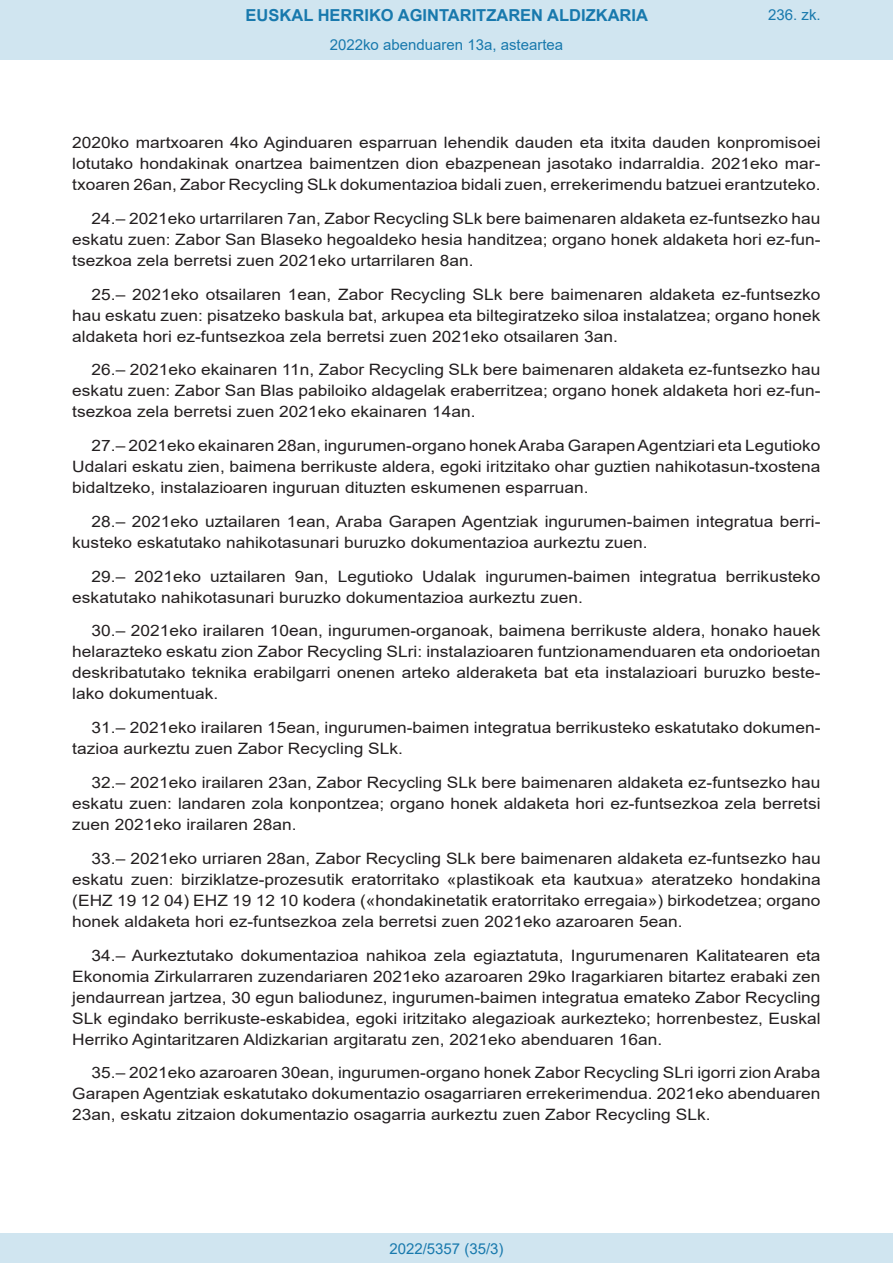
<style>
.page{position:relative;width:893px;height:1263px;background:#fff}
.page>*{position:absolute;margin:0;border:0;box-sizing:border-box;transform-origin:0 0}
.t1{font:700 16.5px "Arial";color:#1879ad}
.BOPVDetalle{font:15.6px/21px "Arial";color:#231f20;text-align:justify;scale:1.11 1}
.Paginacion_Centro{font:15px "Arial";color:#1879ad}
</style>
<div class="page">
<div style="left:0;top:0;width:893px;height:60px;background:#d0e5f0"></div>
<div style="left:0;top:1233px;width:893px;height:30px;background:#d0e5f0"></div>
<p class="t1" style="left:246px;top:3px;width:404px">EUSKAL HERRIKO AGINTARITZAREN ALDIZKARIA</p>
<p class="Paginacion_Centro" style="left:330px;top:35px;width:235px">2022ko abenduaren 13a, asteartea</p>
<p class="Paginacion_Centro" style="left:768px;top:5px;width:54px">236. zk.</p>
<p class="BOPVDetalle" style="left:72px;top:132px;width:676px">2020ko martxoaren 4ko Aginduaren esparruan lehendik dauden eta itxita dauden konpromisoei lotutako hondakinak onartzea baimentzen dion ebazpenean jasotako indarraldia. 2021eko mar&shy;txoaren 26an, Zabor Recycling SLk dokumentazioa bidali zuen, errekerimendu batzuei erantzuteko.</p>
<p class="BOPVDetalle" style="left:72px;top:208px;width:676px;text-indent:19px">24.– 2021eko urtarrilaren 7an, Zabor Recycling SLk bere baimenaren aldaketa ez-funtsezko hau eskatu zuen: Zabor San Blaseko hegoaldeko hesia handitzea; organo honek aldaketa hori ez-fun&shy;tsezkoa zela berretsi zuen 2021eko urtarrilaren 8an.</p>
<p class="BOPVDetalle" style="left:72px;top:284px;width:676px;text-indent:19px">25.– 2021eko otsailaren 1ean, Zabor Recycling SLk bere baimenaren aldaketa ez-funtsezko hau eskatu zuen: pisatzeko baskula bat, arkupea eta biltegiratzeko siloa instalatzea; organo honek aldaketa hori ez-funtsezkoa zela berretsi zuen 2021eko otsailaren 3an.</p>
<p class="BOPVDetalle" style="left:72px;top:359px;width:676px;text-indent:19px">26.– 2021eko ekainaren 11n, Zabor Recycling SLk bere baimenaren aldaketa ez-funtsezko hau eskatu zuen: Zabor San Blas pabiloiko aldagelak eraberritzea; organo honek aldaketa hori ez-fun&shy;tsezkoa zela berretsi zuen 2021eko ekainaren 14an.</p>
<p class="BOPVDetalle" style="left:72px;top:435px;width:676px;text-indent:19px">27.– 2021eko ekainaren 28an, ingurumen-organo honek Araba Garapen Agentziari eta Legutioko Udalari eskatu zien, baimena berrikuste aldera, egoki iritzitako ohar guztien nahikotasun-txostena bidaltzeko, instalazioaren inguruan dituzten eskumenen esparruan.</p>
<p class="BOPVDetalle" style="left:72px;top:511px;width:676px;text-indent:19px">28.– 2021eko uztailaren 1ean, Araba Garapen Agentziak ingurumen-baimen integratua berri&shy;kusteko eskatutako nahikotasunari buruzko dokumentazioa aurkeztu zuen.</p>
<p class="BOPVDetalle" style="left:72px;top:566px;width:676px;text-indent:19px">29.– 2021eko uztailaren 9an, Legutioko Udalak ingurumen-baimen integratua berrikusteko eskatutako nahikotasunari buruzko dokumentazioa aurkeztu zuen.</p>
<p class="BOPVDetalle" style="left:72px;top:620px;width:676px;text-indent:19px">30.– 2021eko irailaren 10ean, ingurumen-organoak, baimena berrikuste aldera, honako hauek helarazteko eskatu zion Zabor Recycling SLri: instalazioaren funtzionamenduaren eta ondorioetan deskribatutako teknika erabilgarri onenen arteko alderaketa bat eta instalazioari buruzko beste&shy;lako dokumentuak.</p>
<p class="BOPVDetalle" style="left:72px;top:717px;width:676px;text-indent:19px">31.– 2021eko irailaren 15ean, ingurumen-baimen integratua berrikusteko eskatutako dokumen&shy;tazioa aurkeztu zuen Zabor Recycling SLk.</p>
<p class="BOPVDetalle" style="left:72px;top:772px;width:676px;text-indent:19px">32.– 2021eko irailaren 23an, Zabor Recycling SLk bere baimenaren aldaketa ez-funtsezko hau eskatu zuen: landaren zola konpontzea; organo honek aldaketa hori ez-funtsezkoa zela berretsi zuen 2021eko irailaren 28an.</p>
<p class="BOPVDetalle" style="left:72px;top:848px;width:676px;text-indent:19px">33.– 2021eko urriaren 28an, Zabor Recycling SLk bere baimenaren aldaketa ez-funtsezko hau eskatu zuen: birziklatze-prozesutik eratorritako «plastikoak eta kautxua» ateratzeko hondakina (EHZ 19 12 04) EHZ 19 12 10 kodera («hondakinetatik eratorritako erregaia») birkodetzea; organo honek aldaketa hori ez-funtsezkoa zela berretsi zuen 2021eko azaroaren 5ean.</p>
<p class="BOPVDetalle" style="left:72px;top:944px;width:676px;text-indent:19px">34.– Aurkeztutako dokumentazioa nahikoa zela egiaztatuta, Ingurumenaren Kalitatearen eta Ekonomia Zirkularraren zuzendariaren 2021eko azaroaren 29ko Iragarkiaren bitartez erabaki zen jendaurrean jartzea, 30 egun baliodunez, ingurumen-baimen integratua emateko Zabor Recycling SLk egindako berrikuste-eskabidea, egoki iritzitako alegazioak aurkezteko; horrenbestez, Euskal Herriko Agintaritzaren Aldizkarian argitaratu zen, 2021eko abenduaren 16an.</p>
<p class="BOPVDetalle" style="left:72px;top:1062px;width:676px;text-indent:19px">35.– 2021eko azaroaren 30ean, ingurumen-organo honek Zabor Recycling SLri igorri zion Araba Garapen Agentziak eskatutako dokumentazio osagarriaren errekerimendua. 2021eko abenduaren 23an, eskatu zitzaion dokumentazio osagarria aurkeztu zuen Zabor Recycling SLk.</p>
<p class="Paginacion_Centro" style="left:389px;top:1238px;width:116px">2022/5357 (35/3)</p>
</div>
